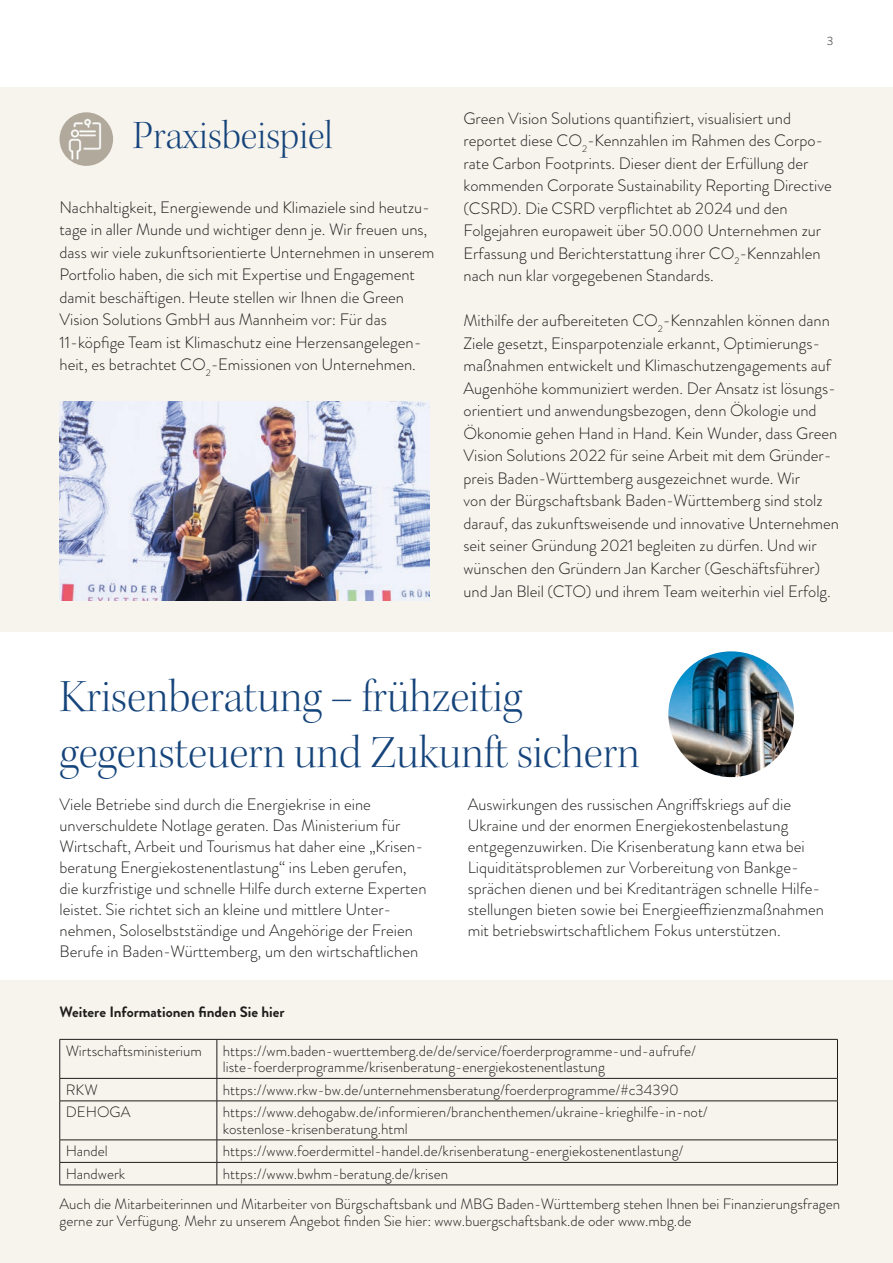
<style>
.page{position:relative;width:893px;height:1263px;background:#fff}
.page>*{position:absolute;margin:0;border:0;box-sizing:border-box;transform-origin:0 0}
.t1{font:46.5px/55.8px "Kepler Std Light Disp";color:#15447b}
.t2{font:40.5px "Kepler Std Light Disp";color:#15447b}
.t3{font:300 16.5px/22.5px "Brandon Grotesque";color:#1d1d1b}
.t4{font:300 15px/16.5px "Brandon Grotesque";color:#1d1d1b}
.t5{font:700 15px "Brandon Grotesque";color:#1d1d1b}
.t6{font:300 12px "Brandon Grotesque";color:#1d1d1b}
</style>
<div class="page">
<div style="left:0;top:980px;width:893px;height:283px;background:#f7f3ed"></div>
<div style="left:0;top:87px;width:893px;height:544px;background:#f7f3ed"></div>
<img style="left:60px;top:401px;width:369px;height:200px">
<div style="left:60px;top:112px;width:53px;height:54px;background:#b1aa9c;border-radius:50%"></div>
<img style="left:66px;top:117px;width:40px;height:44px">
<hr style="left:60px;top:1039px;width:157px;height:1px;background:#1d1d1b">
<hr style="left:59px;top:1039px;width:1px;height:39px;background:#1d1d1b">
<hr style="left:217px;top:1039px;width:621px;height:1px;background:#1d1d1b">
<hr style="left:217px;top:1039px;width:1px;height:39px;background:#1d1d1b">
<hr style="left:837px;top:1039px;width:1px;height:39px;background:#1d1d1b">
<hr style="left:60px;top:1078px;width:157px;height:1px;background:#1d1d1b">
<svg style="left:59px;top:1078px;width:1px;height:23px"></svg>
<hr style="left:217px;top:1078px;width:621px;height:1px;background:#1d1d1b">
<svg style="left:217px;top:1078px;width:1px;height:22px"></svg>
<svg style="left:837px;top:1078px;width:1px;height:22px"></svg>
<hr style="left:60px;top:1100px;width:157px;height:1px;background:#1d1d1b">
<hr style="left:59px;top:1101px;width:1px;height:39px;background:#1d1d1b">
<hr style="left:217px;top:1100px;width:621px;height:1px;background:#1d1d1b">
<hr style="left:217px;top:1101px;width:1px;height:39px;background:#1d1d1b">
<hr style="left:837px;top:1101px;width:1px;height:39px;background:#1d1d1b">
<hr style="left:60px;top:1139px;width:157px;height:1px;background:#1d1d1b">
<hr style="left:217px;top:1139px;width:621px;height:1px;background:#1d1d1b">
<hr style="left:60px;top:1162px;width:157px;height:1px;background:#1d1d1b">
<svg style="left:59px;top:1140px;width:1px;height:45px"></svg>
<hr style="left:217px;top:1162px;width:621px;height:1px;background:#1d1d1b">
<svg style="left:217px;top:1140px;width:1px;height:44px"></svg>
<svg style="left:837px;top:1140px;width:1px;height:44px"></svg>
<hr style="left:60px;top:1184px;width:157px;height:1px;background:#1d1d1b">
<hr style="left:217px;top:1184px;width:621px;height:1px;background:#1d1d1b">
<img style="left:668px;top:651px;width:126px;height:126px;border-radius:63px">
<h2 class="t2" style="left:133px;top:112px;width:201px">Praxisbeispiel</h2>
<p class="t3" style="left:60px;top:196px;width:376px">Nachhaltigkeit, Energiewende und Klimaziele sind heutzu&shy;tage in aller Munde und wichtiger denn je. Wir freuen uns, dass wir viele zukunftsorientierte Unternehmen in unserem Portfolio haben, die sich mit Expertise und Engagement damit beschäftigen. Heute stellen wir Ihnen die Green Vision Solutions GmbH aus Mannheim vor: Für das 11-köpfige Team ist Klimaschutz eine Herzensangelegen&shy;heit, es betrachtet CO<sub>2</sub>-Emissionen von Unternehmen.</p>
<p class="t6" style="left:827px;top:32px;width:8px">3</p>
<p class="t3" style="left:463px;top:107px;width:370px">Green Vision Solutions quantifiziert, visualisiert und reportet diese CO<sub>2</sub>-Kennzahlen im Rahmen des Corpo&shy;rate Carbon Footprints. Dieser dient der Erfüllung der kommenden Corporate Sustainability Reporting Directive (CSRD). Die CSRD verpflichtet ab 2024 und den Folgejahren europaweit über 50.000 Unternehmen zur Erfassung und Berichterstattung ihrer CO<sub>2</sub>-Kennzahlen nach nun klar vorgegebenen Standards.</p>
<p class="t3" style="left:463px;top:310px;width:377px">Mithilfe der aufbereiteten CO<sub>2</sub>-Kennzahlen können dann Ziele gesetzt, Einsparpotenziale erkannt, Optimierungs&shy;maßnahmen entwickelt und Klimaschutzengagements auf Augenhöhe kommuniziert werden. Der Ansatz ist lösungs&shy;orientiert und anwendungsbezogen, denn Ökologie und Ökonomie gehen Hand in Hand. Kein Wunder, dass Green Vision Solutions 2022 für seine Arbeit mit dem Gründer&shy;preis Baden-Württemberg ausgezeichnet wurde. Wir<br>von der Bürgschaftsbank Baden-Württemberg sind stolz darauf, das zukunftsweisende und innovative Unternehmen seit seiner Gründung 2021 begleiten zu dürfen. Und wir wünschen den Gründern Jan Karcher (Geschäftsführer) und Jan Bleil (CTO) und ihrem Team weiterhin viel Erfolg.</p>
<h1 class="t1" style="left:60px;top:669px;width:582px">Krisenberatung – frühzeitig gegensteuern und Zukunft sichern</h1>
<p class="t3" style="left:60px;top:794px;width:368px;line-height:21px">Viele Betriebe sind durch die Energiekrise in eine unverschuldete Notlage geraten. Das Ministerium für Wirtschaft, Arbeit und Tourismus hat daher eine „Krisen&shy;beratung Energiekostenentlastung“ ins Leben gerufen, die kurzfristige und schnelle Hilfe durch externe Experten leistet. Sie richtet sich an kleine und mittlere Unter&shy;nehmen, Soloselbstständige und Angehörige der Freien Berufe in Baden-Württemberg, um den wirtschaftlichen</p>
<p class="t3" style="left:468px;top:794px;width:358px;line-height:21px">Auswirkungen des russischen Angriffskriegs auf die Ukraine und der enormen Energiekostenbelastung entgegenzuwirken. Die Krisenberatung kann etwa bei Liquiditätsproblemen zur Vorbereitung von Bankge&shy;sprächen dienen und bei Kreditanträgen schnelle Hilfe&shy;stellungen bieten sowie bei Energieeffizienzmaßnahmen mit betriebswirtschaftlichem Fokus unterstützen.</p>
<p class="t5" style="left:60px;top:1002px;width:226px">Weitere Informationen finden Sie hier</p>
<p class="t4" style="left:66px;top:1042px;width:138px">Wirtschaftsministerium</p>
<p class="t4" style="left:223px;top:1042px;width:475px">https://wm.baden-wuerttemberg.de/de/service/foerderprogramme-und-aufrufe/ liste-foerderprogramme/krisenberatung-energiekostenentlastung</p>
<p class="t4" style="left:66px;top:1081px;width:34px">RKW</p>
<p class="t4" style="left:223px;top:1081px;width:457px">https://www.rkw-bw.de/unternehmensberatung/foerderprogramme/#c34390</p>
<p class="t4" style="left:66px;top:1104px;width:66px">DEHOGA</p>
<p class="t4" style="left:223px;top:1104px;width:486px">https://www.dehogabw.de/informieren/branchenthemen/ukraine-krieghilfe-in-not/ kostenlose-krisenberatung.html</p>
<p class="t4" style="left:66px;top:1143px;width:44px">Handel</p>
<p class="t4" style="left:223px;top:1143px;width:462px">https://www.foerdermittel-handel.de/krisenberatung-energiekostenentlastung/</p>
<p class="t4" style="left:66px;top:1165px;width:61px">Handwerk</p>
<p class="t4" style="left:223px;top:1165px;width:227px">https://www.bwhm-beratung.de/krisen</p>
<p class="t4" style="left:60px;top:1196px;width:782px">Auch die Mitarbeiterinnen und Mitarbeiter von Bürgschaftsbank und MBG Baden-Württemberg stehen Ihnen bei Finanzierungsfragen gerne zur Verfügung. Mehr zu unserem Angebot finden Sie hier: www.buergschaftsbank.de oder www.mbg.de</p>
</div>
